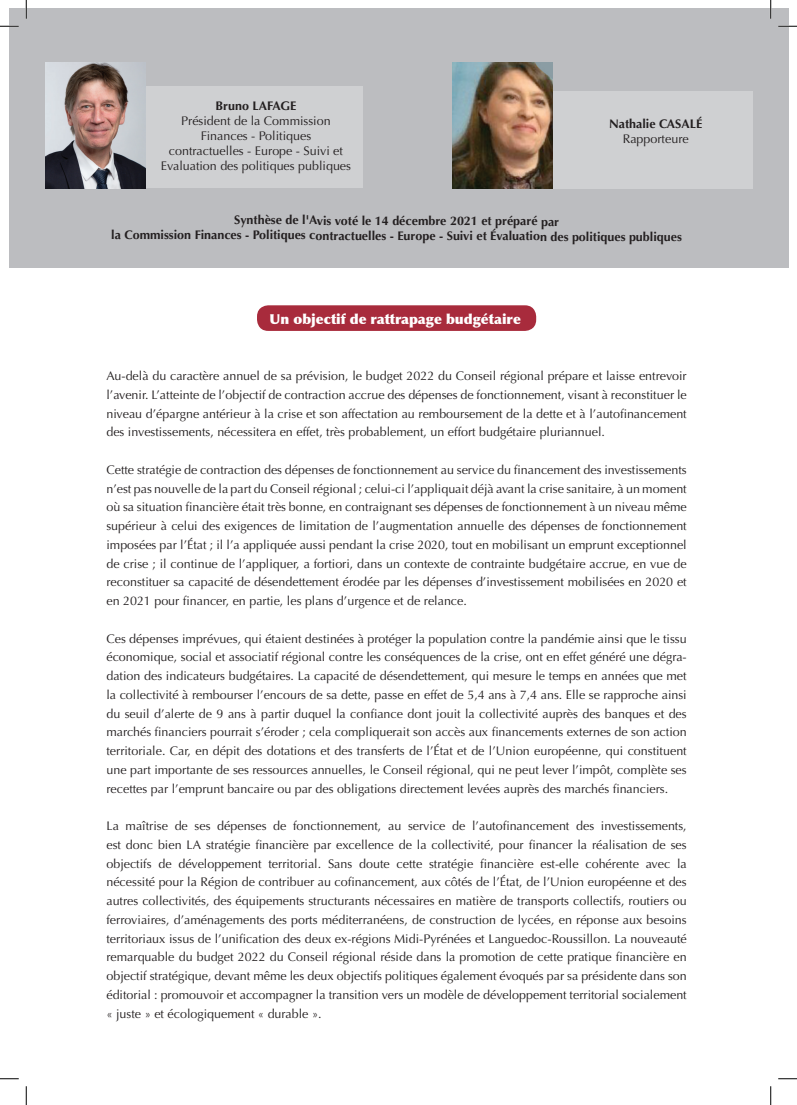
<style>
.page{position:relative;width:797px;height:1105px;background:#fff}
.page>*{position:absolute;margin:0;border:0;box-sizing:border-box;transform-origin:0 0}
.t1{font:900 13.75px "Optima";color:#fff}
.t2{font:12.5px/18.8px "Optima";color:#231f20;text-align:justify}
.t3{font:700 12.5px/15px "Optima";letter-spacing:-.005em;color:#231f20;text-align:center}
</style>
<div class="page">
<div style="left:9px;top:9px;width:779px;height:259px;background:#bcbdc0"></div>
<div style="left:452px;top:91px;width:301px;height:97px;background:#cfd0d2"></div>
<div style="left:45px;top:86px;width:318px;height:102px;background:#cfd0d2"></div>
<img style="left:46px;top:63px;width:99px;height:125px">
<img style="left:452px;top:62px;width:100px;height:126px">
<div style="left:257px;top:305px;width:279px;height:26px;background:#a82b3c;border-radius:11px"></div>
<svg style="left:0;top:25px;width:19px;height:2px"></svg>
<svg style="left:778px;top:25px;width:19px;height:2px"></svg>
<svg style="left:0;top:1078px;width:19px;height:1px"></svg>
<svg style="left:778px;top:1078px;width:19px;height:1px"></svg>
<svg style="left:25px;top:0;width:2px;height:19px"></svg>
<svg style="left:25px;top:1086px;width:2px;height:19px"></svg>
<svg style="left:770px;top:0;width:1px;height:19px"></svg>
<svg style="left:770px;top:1086px;width:1px;height:19px"></svg>
<p class="t3" style="left:215px;top:98px;width:82px">Bruno LAFAGE</p>
<p class="t2" style="left:161px;top:113px;width:192px;line-height:15px;text-align:center">Président de la Commission<br>Finances - Politiques<br>contractuelles - Europe - Suivi et<br>Evaluation des politiques publiques</p>
<p class="t3" style="left:609px;top:117px;width:95px">Nathalie CASALÉ</p>
<p class="t2" style="left:622px;top:130px;width:67px">Rapporteure</p>
<p class="t3" style="left:111px;top:213px;width:572px">Synthèse de l'Avis voté le 14 décembre 2021 et préparé par<br>la Commission Finances - Politiques contractuelles - Europe - Suivi et Évaluation des politiques publiques</p>
<p class="t1" style="left:269px;top:311px;width:253px">Un objectif de rattrapage budgétaire</p>
<p class="t2" style="left:106px;top:367px;width:582px">Au-delà du caractère annuel de sa prévision, le budget 2022 du Conseil régional prépare et laisse entrevoir l’avenir. L’atteinte de l’objectif de contraction accrue des dépenses de fonctionnement, visant à reconstituer le niveau d’épargne antérieur à la crise et son affectation au remboursement de la dette et à l’autofinancement des investissements, nécessitera en effet, très probablement, un effort budgétaire pluriannuel.</p>
<p class="t2" style="left:106px;top:460px;width:582px">Cette stratégie de contraction des dépenses de fonctionnement au service du financement des investissements n’est pas nouvelle de la part du Conseil régional ; celui-ci l’appliquait déjà avant la crise sanitaire, à un moment où sa situation financière était très bonne, en contraignant ses dépenses de fonctionnement à un niveau même supérieur à celui des exigences de limitation de l’augmentation annuelle des dépenses de fonctionnement imposées par l’État ; il l’a appliquée aussi pendant la crise 2020, tout en mobilisant un emprunt exceptionnel de crise ; il continue de l’appliquer, a fortiori, dans un contexte de contrainte budgétaire accrue, en vue de reconstituer sa capacité de désendettement érodée par les dépenses d’investissement mobilisées en 2020 et en 2021 pour financer, en partie, les plans d’urgence et de relance.</p>
<p class="t2" style="left:106px;top:629px;width:582px">Ces dépenses imprévues, qui étaient destinées à protéger la population contre la pandémie ainsi que le tissu économique, social et associatif régional contre les conséquences de la crise, ont en effet généré une dégra&shy;dation des indicateurs budgétaires. La capacité de désendettement, qui mesure le temps en années que met la collectivité à rembourser l’encours de sa dette, passe en effet de 5,4 ans à 7,4 ans. Elle se rapproche ainsi du seuil d’alerte de 9 ans à partir duquel la confiance dont jouit la collectivité auprès des banques et des marchés financiers pourrait s’éroder ; cela compliquerait son accès aux financements externes de son action territoriale. Car, en dépit des dotations et des transferts de l’État et de l’Union européenne, qui constituent une part importante de ses ressources annuelles, le Conseil régional, qui ne peut lever l’impôt, complète ses recettes par l’emprunt bancaire ou par des obligations directement levées auprès des marchés financiers.</p>
<p class="t2" style="left:106px;top:817px;width:582px">La maîtrise de ses dépenses de fonctionnement, au service de l’autofinancement des investissements, est donc bien LA stratégie financière par excellence de la collectivité, pour financer la réalisation de ses objectifs de développement territorial. Sans doute cette stratégie financière est-elle cohérente avec la nécessité pour la Région de contribuer au cofinancement, aux côtés de l’État, de l’Union européenne et des autres collectivités, des équipements structurants nécessaires en matière de transports collectifs, routiers ou ferroviaires, d’aménagements des ports méditerranéens, de construction de lycées, en réponse aux besoins territoriaux issus de l’unification des deux ex-régions Midi-Pyrénées et Languedoc-Roussillon. La nouveauté remarquable du budget 2022 du Conseil régional réside dans la promotion de cette pratique financière en objectif stratégique, devant même les deux objectifs politiques également évoqués par sa présidente dans son éditorial : promouvoir et accompagner la transition vers un modèle de développement territorial socialement « juste » et écologiquement « durable ».</p>
</div>
